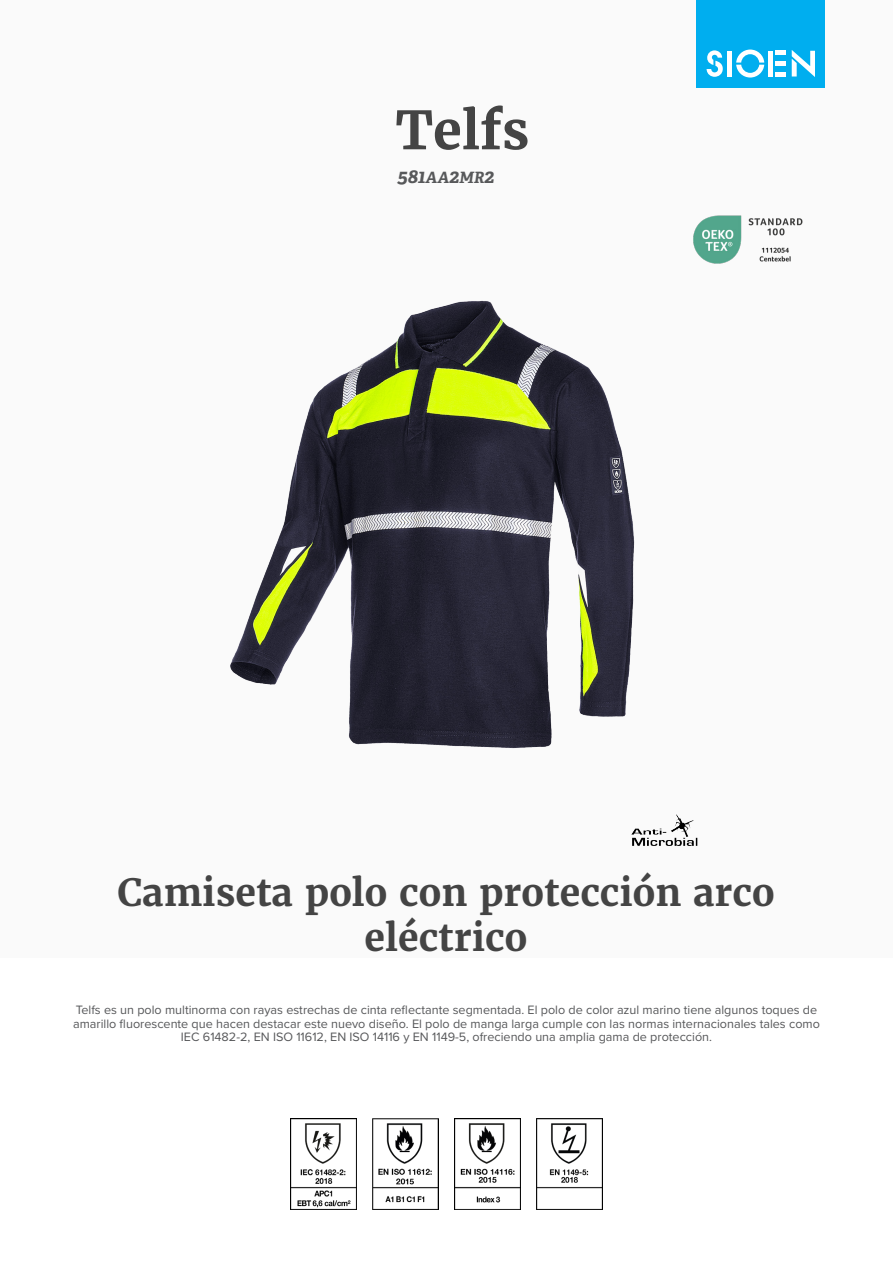
<style>
.page{position:relative;width:893px;height:1263px;background:#fff}
.page>*{position:absolute;margin:0;border:0;box-sizing:border-box;transform-origin:0 0}
.product_name{font:700 52.5px "Merriweather";color:#444}
.product_h2{font:700 37.5px/45px "Merriweather";color:#444;text-align:center}
.product_ref{font:italic 700 19.5px "Adelle";color:#57585a}
.product_description{font:12.6px/13.6px "Proxima Nova";color:#57585a;text-align:center}
.s1{font-size:15.6px}
</style>
<div class="page">
<div style="left:0;top:0;width:893px;height:957px;background:#fafafa"></div>
<div style="left:697px;top:0;width:128px;height:88px;background:#00aeef"></div>
<svg style="left:707px;top:50px;width:16px;height:27px"></svg>
<svg style="left:736px;top:50px;width:28px;height:28px"></svg>
<div style="left:727px;top:51px;width:5px;height:26px;background:#fff"></div>
<div style="left:768px;top:51px;width:5px;height:26px;background:#fff"></div>
<div style="left:775px;top:72px;width:11px;height:5px;background:#fff"></div>
<div style="left:775px;top:61px;width:11px;height:5px;background:#fff"></div>
<hr style="left:775px;top:51px;width:11px;height:4px;background:#fff">
<svg style="left:792px;top:50px;width:23px;height:27px"></svg>
<img style="left:688px;top:820px;width:10px;height:26px">
<img style="left:693px;top:215px;width:110px;height:49px">
<img style="left:290px;top:1118px;width:66px;height:92px">
<img style="left:372px;top:1118px;width:67px;height:92px">
<img style="left:454px;top:1118px;width:67px;height:92px">
<img style="left:536px;top:1118px;width:67px;height:92px">
<img style="left:230px;top:300px;width:458px;height:546px">
<p class="product_name" style="left:395px;top:97px;width:135px">Telfs</p>
<p class="product_ref" style="left:397px;top:164px;width:98px">581<span class="s1">AA</span>2<span class="s1">MR</span>2</p>
<p class="product_h2" style="left:117px;top:869px;width:659px">Camiseta polo con protección arco eléctrico</p>
<p class="product_description" style="left:73px;top:1002px;width:748px">Telfs es un polo multinorma con rayas estrechas de cinta reflectante segmentada. El polo de color azul marino tiene algunos toques de amarillo fluorescente que hacen destacar este nuevo diseño. El polo de manga larga cumple con las normas internacionales tales como<br>IEC 61482-2, EN ISO 11612, EN ISO 14116 y EN 1149-5, ofreciendo una amplia gama de protección.</p>
</div>
